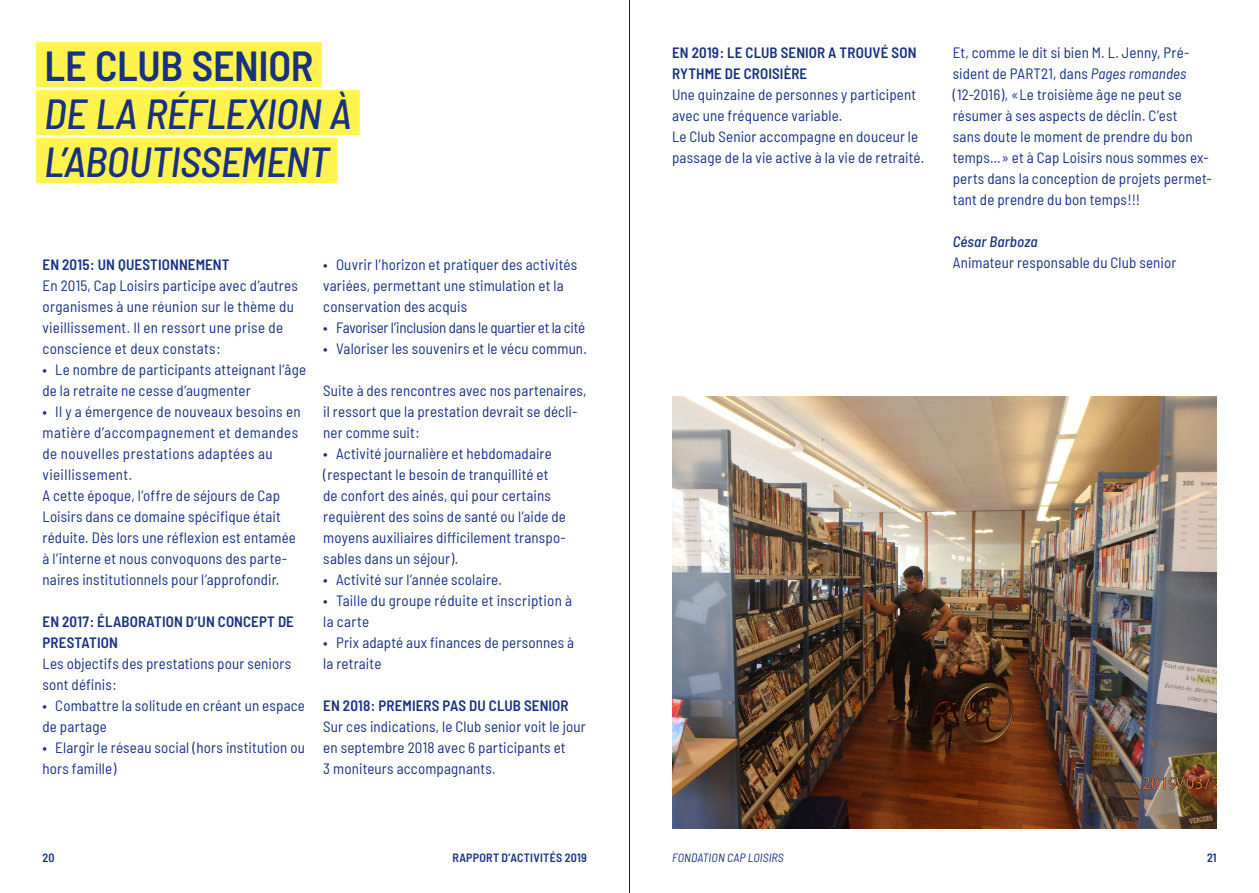
<style>
.page{position:relative;width:1259px;height:893px;background:#fff}
.page>*{position:absolute;margin:0;border:0;box-sizing:border-box;transform-origin:0 0}
.Titres_2{font:italic 500 semi-condensed 42px "Barlow";letter-spacing:-.01em;color:#183181}
.Titres_1{font:600 semi-condensed 42px "Barlow";letter-spacing:-.01em;color:#183181}
.Texte_courant{font:semi-condensed 15px/21px "Barlow";letter-spacing:.01em;color:#183181}
.Texte_courant_gras{font:600 semi-condensed 15px/21px "Barlow";letter-spacing:.01em;color:#183181}
.Texte_courant-2{font:semi-condensed 15px/21px "Barlow";letter-spacing:.03em;color:#183181}
.Texte_courant-3{font:semi-condensed 15px "Barlow";letter-spacing:-.015em;color:#183181}
.Texte_courant-4{font:italic 500 semi-condensed 15px "Barlow";letter-spacing:.01em;color:#183181}
.t1{font:600 semi-condensed 12px "Barlow";letter-spacing:.02em;color:#183181}
.t2{font:italic semi-condensed 12px "Barlow";letter-spacing:.01em;color:#183181}
.s1{font-style:italic}
</style>
<div class="page">
<img style="left:672px;top:397px;width:544px;height:431px">
<hr style="left:629px;top:0;width:1px;height:893px;background:#231f20">
<div style="left:36px;top:42px;width:286px;height:45px;background:#fff34f"></div>
<div style="left:36px;top:90px;width:324px;height:45px;background:#fff34f"></div>
<div style="left:36px;top:138px;width:302px;height:45px;background:#fff34f"></div>
<p class="Titres_1" style="left:45px;top:36px;width:270px">LE CLUB SENIOR</p>
<p class="Titres_2" style="left:44px;top:84px;width:309px">DE LA RÉFLEXION À</p>
<p class="Titres_2" style="left:44px;top:132px;width:287px">L’ABOUTISSEMENT</p>
<p class="Texte_courant_gras" style="left:43px;top:253px;width:189px">EN 2015: UN QUESTIONNEMENT</p>
<p class="Texte_courant" style="left:43px;top:274px;width:257px">En 2015, Cap Loisirs participe avec d’autres organismes à une réunion sur le thème du vieillissement. Il en ressort une prise de conscience et deux constats:</p>
<p class="Texte_courant" style="left:43px;top:358px;width:265px">• Le nombre de participants atteignant l’âge de la retraite ne cesse d’augmenter</p>
<p class="Texte_courant-2" style="left:43px;top:400px;width:259px">• Il y a émergence de nouveaux besoins en matière d’accompagnement et demandes de nouvelles prestations adaptées au vieillissement.</p>
<p class="Texte_courant" style="left:43px;top:484px;width:255px">A cette époque, l’offre de séjours de Cap Loisirs dans ce domaine spécifique était réduite. Dès lors une réflexion est entamée à l’interne et nous convoquons des parte&shy;naires institutionnels pour l’approfondir.</p>
<p class="Texte_courant_gras" style="left:43px;top:610px;width:253px">EN 2017: ÉLABORATION D’UN CONCEPT DE<br>PRESTATION</p>
<p class="Texte_courant" style="left:43px;top:652px;width:250px">Les objectifs des prestations pour seniors sont définis:</p>
<p class="Texte_courant" style="left:43px;top:694px;width:264px">• Combattre la solitude en créant un espace de partage</p>
<p class="Texte_courant" style="left:43px;top:736px;width:264px">• Elargir le réseau social (hors institution ou hors famille)</p>
<p class="Texte_courant" style="left:323px;top:253px;width:255px">• Ouvrir l’horizon et pratiquer des activités variées, permettant une stimulation et la conservation des acquis</p>
<p class="Texte_courant-3" style="left:323px;top:317px;width:263px">• Favoriser l’inclusion dans le quartier et la cité</p>
<p class="Texte_courant" style="left:323px;top:337px;width:265px">• Valoriser les souvenirs et le vécu commun.</p>
<p class="Texte_courant" style="left:323px;top:379px;width:265px">Suite à des rencontres avec nos partenaires, il ressort que la prestation devrait se décli&shy;ner comme suit:</p>
<p class="Texte_courant" style="left:323px;top:442px;width:244px">• Activité journalière et hebdomadaire (respectant le besoin de tranquillité et de confort des ainés, qui pour certains requièrent des soins de santé ou l’aide de moyens auxiliaires difficilement transpo&shy;sables dans un séjour).</p>
<p class="Texte_courant" style="left:323px;top:568px;width:180px">• Activité sur l’année scolaire.</p>
<p class="Texte_courant" style="left:323px;top:589px;width:250px">• Taille du groupe réduite et inscription à la carte</p>
<p class="Texte_courant" style="left:323px;top:631px;width:252px">• Prix adapté aux finances de personnes à la retraite</p>
<p class="Texte_courant_gras" style="left:323px;top:694px;width:247px">EN 2018: PREMIERS PAS DU CLUB SENIOR</p>
<p class="Texte_courant" style="left:323px;top:715px;width:264px">Sur ces indications, le Club senior voit le jour en septembre 2018 avec 6 participants et<br>3 moniteurs accompagnants.</p>
<p class="Texte_courant_gras" style="left:672px;top:41px;width:246px">EN 2019: LE CLUB SENIOR A TROUVÉ SON<br>RYTHME DE CROISIÈRE</p>
<p class="Texte_courant" style="left:672px;top:83px;width:246px">Une quinzaine de personnes y participent avec une fréquence variable.</p>
<p class="Texte_courant" style="left:672px;top:125px;width:254px">Le Club Senior accompagne en douceur le passage de la vie active à la vie de retraité.</p>
<p class="Texte_courant" style="left:952px;top:41px;width:238px">Et, comme le dit si bien M. L. Jenny, Pré&shy;sident de PART21, dans <span class="s1">Pages romandes</span></p>
<p class="Texte_courant" style="left:952px;top:83px;width:261px">(12-2016), «Le troisième âge ne peut se résumer à ses aspects de déclin. C’est<br>sans doute le moment de prendre du bon temps…» et à Cap Loisirs nous sommes ex&shy;perts dans la conception de projets permet&shy;tant de prendre du bon temps!!!</p>
<p class="Texte_courant-4" style="left:952px;top:230px;width:86px">César Barboza</p>
<p class="Texte_courant" style="left:952px;top:251px;width:225px">Animateur responsable du Club senior</p>
<p class="t1" style="left:43px;top:849px;width:13px">20</p>
<p class="t1" style="left:452px;top:849px;width:136px">RAPPORT D’ACTIVITÉS 2019</p>
<p class="t2" style="left:672px;top:849px;width:113px">FONDATION CAP LOISIRS</p>
<p class="t1" style="left:1207px;top:849px;width:11px">21</p>
</div>
